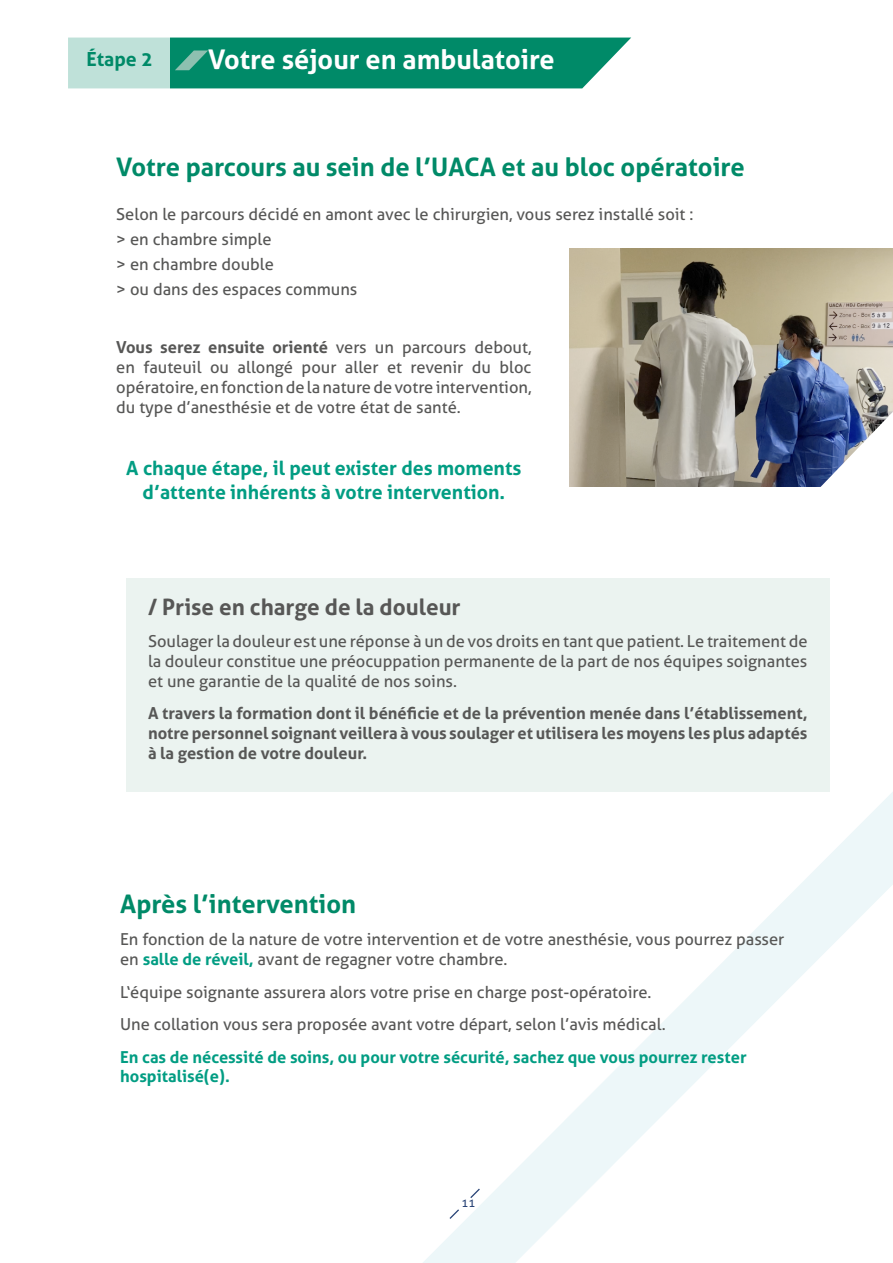
<style>
.page{position:relative;width:893px;height:1263px;background:#fff}
.page>*{position:absolute;margin:0;border:0;box-sizing:border-box;transform-origin:0 0}
.t1{font:700 27px "Aller";color:#fff}
.t2{font:700 25.5px "Aller";color:#008a68}
.t3{font:700 22.5px "Aller";color:#575756}
.t4{font:700 19.5px/23.4px "Aller";color:#029d83;text-align:center}
.t5{font:700 19.5px "Aller";color:#008a68}
.t6{font:16.5px/19.8px "Aller";color:#575756}
.t7{font:700 16.5px/19.8px "Aller";color:#575756;text-align:justify}
.t8{font:700 16.5px/19.8px "Aller";color:#029d83}
.t9{font:11.55px "Aller";color:#284376}
.s1{font-weight:700}
.s2{font-weight:700;color:#029d83}
</style>
<div class="page">
<svg style="left:423px;top:248px;width:470px;height:1015px"></svg>
<svg style="left:169px;top:38px;width:462px;height:50px;background:#0f9071"></svg>
<div style="left:68px;top:37px;width:101px;height:52px;background:#bfe1d9"></div>
<img style="left:570px;top:248px;width:323px;height:239px">
<svg style="left:677px;top:412px;width:216px;height:363px"></svg>
<div style="left:126px;top:578px;width:703px;height:214px;background:#ebf3f0"></div>
<p class="t5" style="left:86px;top:47px;width:68px">Étape 2</p>
<h1 class="t1" style="left:208px;top:43px;width:348px">Votre séjour en ambulatoire</h1>
<h2 class="t2" style="left:116px;top:151px;width:630px">Votre parcours au sein de l’UACA et au bloc opératoire</h2>
<p class="t6" style="left:116px;top:202px;width:579px;line-height:24.8px">Selon le parcours décidé en amont avec le chirurgien, vous serez installé soit : &gt; en chambre simple<br>&gt; en chambre double<br>&gt; ou dans des espaces communs</p>
<p class="t6" style="left:116px;top:337px;width:417px;text-align:justify"><span class="s1">Vous serez ensuite orienté</span> vers un parcours debout, en fauteuil ou allongé pour aller et revenir du bloc opératoire, en fonction de la nature de votre intervention, du type d’anesthésie et de votre état de santé.</p>
<p class="t4" style="left:126px;top:456px;width:397px">A chaque étape, il peut exister des moments d’attente inhérents à votre intervention.</p>
<h3 class="t3" style="left:148px;top:593px;width:314px">/ Prise en charge de la douleur</h3>
<p class="t6" style="left:148px;top:631px;width:661px;text-align:justify">Soulager la douleur est une réponse à un de vos droits en tant que patient. Le traitement de la douleur constitue une préocuppation permanente de la part de nos équipes soignantes et une garantie de la qualité de nos soins.</p>
<p class="t7" style="left:148px;top:703px;width:661px">A travers la formation dont il bénéficie et de la prévention menée dans l’établissement, notre personnel soignant veillera à vous soulager et utilisera les moyens les plus adaptés à la gestion de votre douleur.</p>
<h2 class="t2" style="left:120px;top:888px;width:237px">Après l’intervention</h2>
<p class="t6" style="left:120px;top:929px;width:666px">En fonction de la nature de votre intervention et de votre anesthésie, vous pourrez passer en <span class="s2">salle de réveil,</span> avant de regagner votre chambre.</p>
<p class="t6" style="left:120px;top:975px;width:547px;line-height:32.5px">L‘équipe soignante assurera alors votre prise en charge post-opératoire.<br>Une collation vous sera proposée avant votre départ, selon l’avis médical.</p>
<p class="t8" style="left:120px;top:1047px;width:628px">En cas de nécessité de soins, ou pour votre sécurité, sachez que vous pourrez rester hospitalisé(e).</p>
<p class="t9" style="left:461px;top:1196px;width:15px">11</p>
</div>
